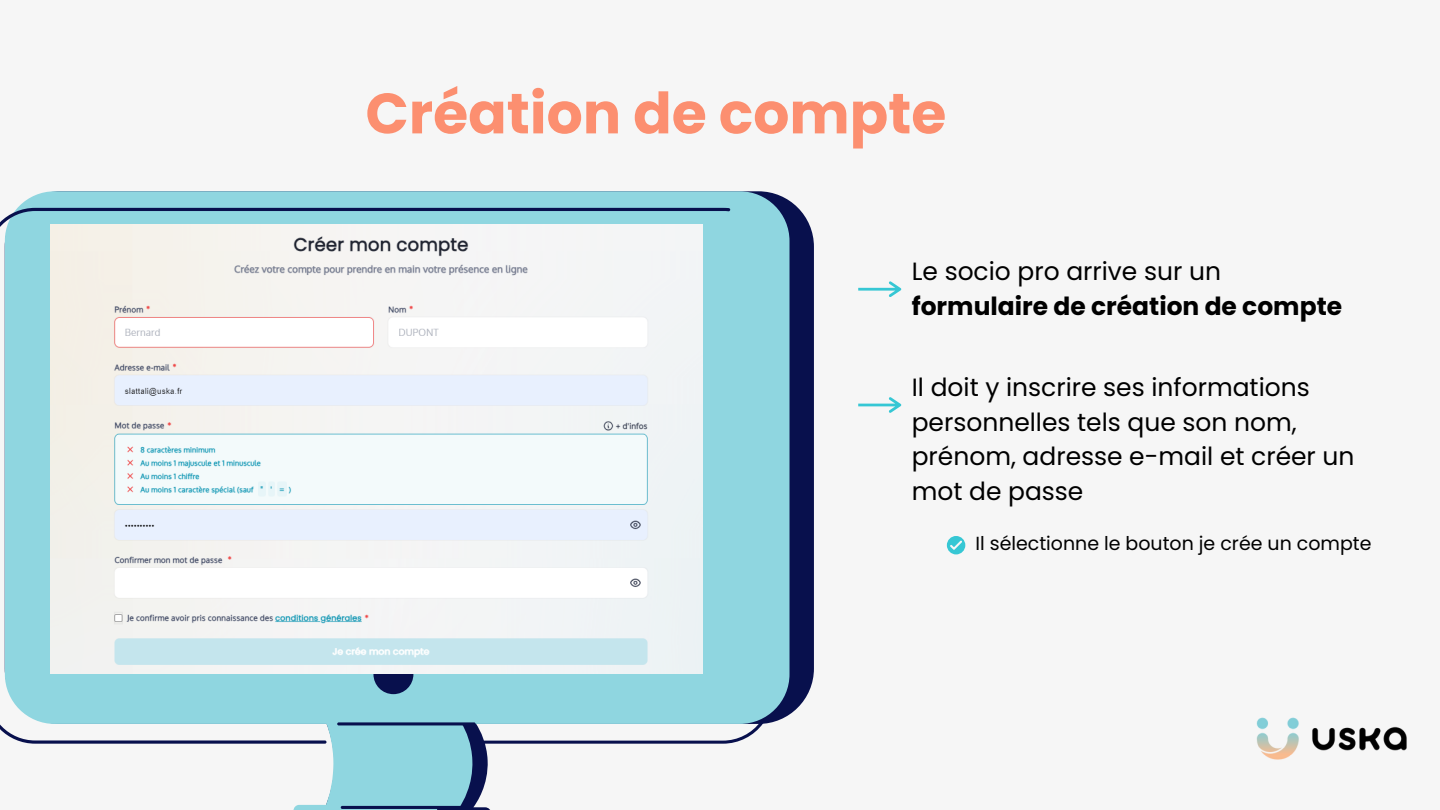
<style>
.page{position:relative;width:1440px;height:810px;background:#f6f6f6}
.page>*{position:absolute;margin:0;border:0;box-sizing:border-box;transform-origin:0 0}
.t1{font:700 56.9px "Poppins";color:#fc8f70}
.t2{font:25px/34.5px "Poppins";color:#000}
.t3{font:700 25px/34.5px "Poppins";color:#000}
.t4{font:19px "Poppins";color:#000}
.s1{font-weight:400}
</style>
<div class="page">
<img style="left:1256px;top:717px;width:151px;height:43px">
<div style="left:790px;top:201px;width:24px;height:513px;background:#08104d"></div>
<svg style="left:17px;top:191px;width:773px;height:619px;background:#94d0db"></svg>
<svg style="left:0;top:208px;width:764px;height:601px;fill:#8fd6e0"></svg>
<svg style="left:858px;top:281px;width:43px;height:16px"></svg>
<svg style="left:947px;top:536px;width:18px;height:18px"></svg>
<img style="left:50px;top:224px;width:653px;height:450px">
<svg style="left:858px;top:397px;width:43px;height:16px"></svg>
<p class="t1" style="left:365px;top:74px;width:582px">Création de compte</p>
<p class="t3" style="left:912px;top:254px;width:432px"><span class="s1">Le socio pro arrive sur un </span>formulaire de création de compte</p>
<p class="t2" style="left:912px;top:370px;width:444px">Il doit y inscrire ses informations personnelles tels que son nom, prénom, adresse e-mail et créer un mot de passe</p>
<p class="t4" style="left:975px;top:530px;width:397px">Il sélectionne le bouton je crée un compte</p>
</div>
